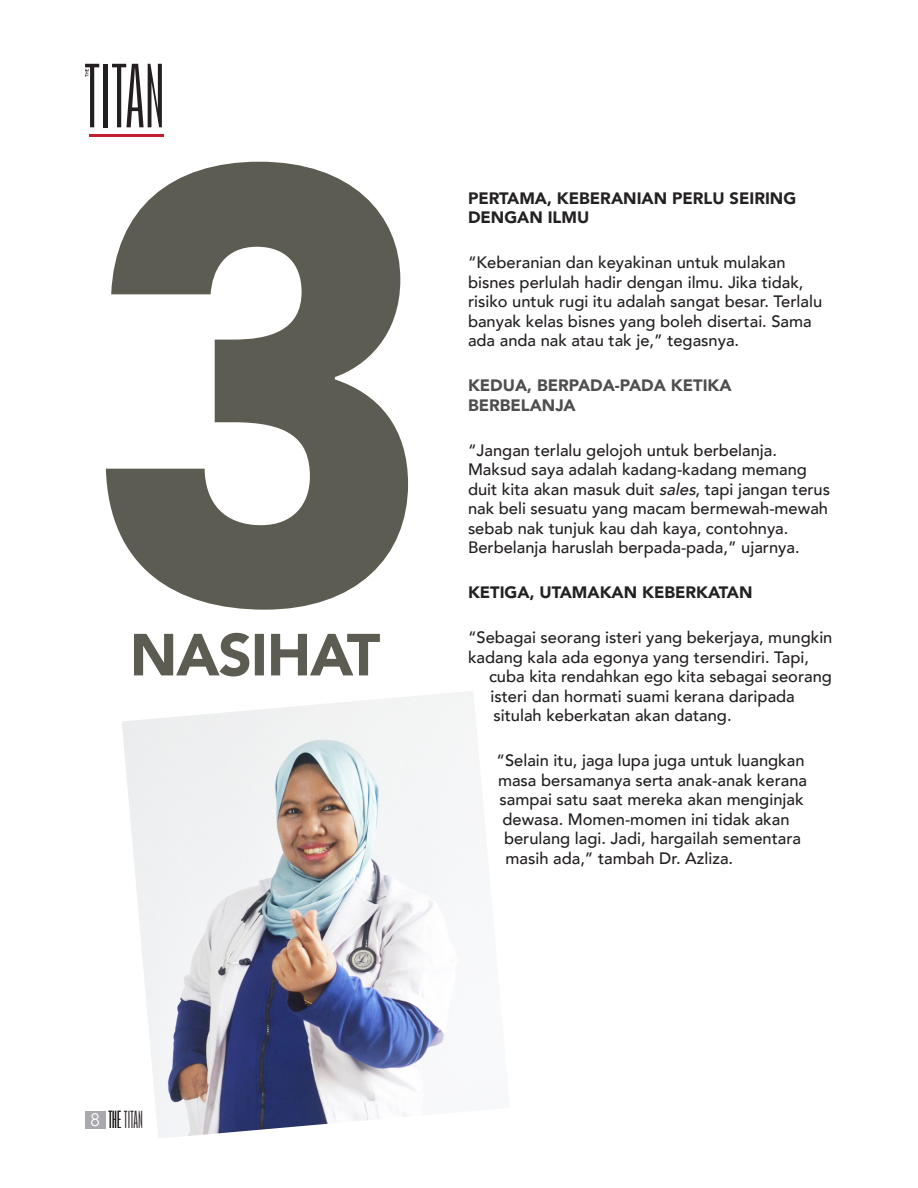
<style>
.page{position:relative;width:918px;height:1188px;background:#fff}
.page>*{position:absolute;margin:0;border:0;box-sizing:border-box;transform-origin:0 0}
.t1{font:100 18px "Gobold High";color:#231f20}
.t2{font:300 18px "Avenir";color:#fff}
.t3{font:500 16.5px/19.5px "Avenir";color:#231f20}
.t4{font:900 16.5px/19.5px "Avenir";color:#242121}
.t5{font:900 16.5px/19.5px "Avenir";color:#4f4d4d}
.s1{font-style:italic}
</style>
<div class="page">
<div style="left:85px;top:1111px;width:21px;height:18px;background:#a8a9ad"></div>
<hr style="left:104px;top:64px;width:4px;height:63px;background:#231f20">
<svg style="left:112px;top:64px;width:50px;height:63px"></svg>
<svg style="left:85px;top:64px;width:14px;height:63px"></svg>
<hr style="left:89px;top:134px;width:75px;height:3px;background:#bf1f2e">
<svg style="left:134px;top:633px;width:246px;height:43px"></svg>
<svg style="left:106px;top:162px;width:302px;height:448px;fill:#5c5c52"></svg>
<svg style="left:122px;top:691px;width:368px;height:447px"></svg>
<p class="t2" style="left:91px;top:1109px;width:11px">8</p>
<p class="t1" style="left:108px;top:1109px;width:36px">THETITAN</p>
<p class="t4" style="left:468px;top:188px;width:330px">PERTAMA, KEBERANIAN PERLU SEIRING<br>DENGAN ILMU</p>
<p class="t3" style="left:468px;top:252px;width:356px">“Keberanian dan keyakinan untuk mulakan bisnes perlulah hadir dengan ilmu. Jika tidak, risiko untuk rugi itu adalah sangat besar. Terlalu banyak kelas bisnes yang boleh disertai. Sama ada anda nak atau tak je,” tegasnya.</p>
<p class="t5" style="left:468px;top:375px;width:265px">KEDUA, BERPADA-PADA KETIKA<br>BERBELANJA</p>
<p class="t3" style="left:468px;top:439px;width:364px">“Jangan terlalu gelojoh untuk berbelanja.<br>Maksud saya adalah kadang-kadang memang duit kita akan masuk duit <span class="s1">sales</span>, tapi jangan terus nak beli sesuatu yang macam bermewah-mewah sebab nak tunjuk kau dah kaya, contohnya.<br>Berbelanja haruslah berpada-pada,” ujarnya.</p>
<p class="t4" style="left:468px;top:582px;width:286px">KETIGA, UTAMAKAN KEBERKATAN</p>
<p class="t3" style="left:468px;top:627px;width:366px">“Sebagai seorang isteri yang bekerjaya, mungkin</p>
<p class="t3" style="left:468px;top:646px;width:343px">kadang kala ada egonya yang tersendiri. Tapi,</p>
<p class="t3" style="left:489px;top:666px;width:344px">cuba kita rendahkan ego kita sebagai seorang</p>
<p class="t3" style="left:490px;top:685px;width:306px">isteri dan hormati suami kerana daripada</p>
<p class="t3" style="left:494px;top:705px;width:240px">situlah keberkatan akan datang.</p>
<p class="t3" style="left:496px;top:750px;width:310px">“Selain itu, jaga lupa juga untuk luangkan</p>
<p class="t3" style="left:498px;top:769px;width:311px">masa bersamanya serta anak-anak kerana</p>
<p class="t3" style="left:500px;top:789px;width:306px">sampai satu saat mereka akan menginjak</p>
<p class="t3" style="left:502px;top:808px;width:289px">dewasa. Momen-momen ini tidak akan</p>
<p class="t3" style="left:504px;top:828px;width:299px">berulang lagi. Jadi, hargailah sementara</p>
<p class="t3" style="left:506px;top:847px;width:229px">masih ada,” tambah Dr. Azliza.</p>
</div>
